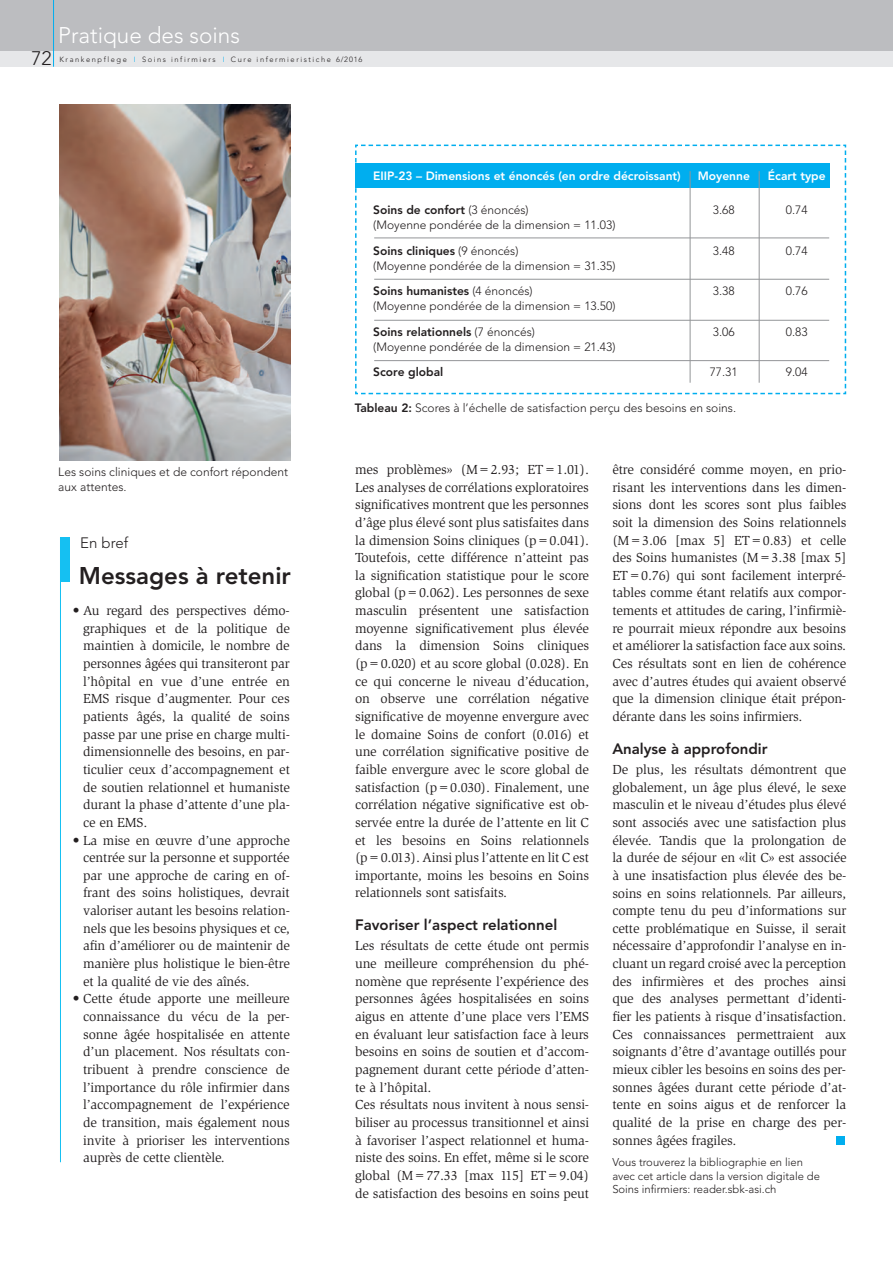
<style>
.page{position:relative;width:893px;height:1263px;background:#fff}
.page>*{position:absolute;margin:0;border:0;box-sizing:border-box;transform-origin:0 0}
.t1{font:800 24px "Avenir";color:#231f20}
.t2{font:300 22.5px "Avenir";color:#fff}
.t3{font:300 19.5px "Avenir";color:#231f20}
.t4{font:800 15px "Avenir";color:#231f20}
.t5{font:300 15px "Avenir";color:#231f20}
.t6{font:13.5px/17.7px "Slimbach";letter-spacing:-.01em;color:#231f20;text-align:justify}
.t7{font:300 12px/25.7px "Avenir";color:#231f20}
.t8{font:800 12px "Avenir";color:#fff}
.t9{font:800 12px "Avenir";color:#231f20}
.t10{font:300 11.25px/13.5px "Avenir";color:#231f20}
.t11{font:300 7.5px "Avenir";letter-spacing:.21em;color:#231f20}
.s1{color:#00aeef}
.s2{font-weight:300}
.s3{font-weight:800}
</style>
<div class="page">
<svg style="left:355px;top:144px;width:492px;height:251px"></svg>
<div style="left:0;top:51px;width:893px;height:16px;background:#e6e7e9"></div>
<div style="left:0;top:0;width:893px;height:51px;background:#bcbdc0"></div>
<hr style="left:53px;top:0;width:1px;height:67px;background:#00aeef">
<div style="left:836px;top:1136px;width:9px;height:8px;background:#00aeef"></div>
<div style="left:60px;top:537px;width:10px;height:44px;background:#15c0f2"></div>
<hr style="left:60px;top:537px;width:1px;height:625px;background:#15c0f2">
<img style="left:60px;top:104px;width:231px;height:356px">
<div style="left:355px;top:163px;width:475px;height:24px;background:#00aeef"></div>
<hr style="left:374px;top:238px;width:455px;height:1px;background:#939598">
<hr style="left:374px;top:279px;width:455px;height:1px;background:#939598">
<hr style="left:374px;top:320px;width:455px;height:1px;background:#939598">
<hr style="left:374px;top:360px;width:455px;height:1px;background:#939598">
<hr style="left:690px;top:171px;width:1px;height:212px;background:#939598">
<hr style="left:759px;top:171px;width:1px;height:212px;background:#939598">
<h2 class="t2" style="left:58px;top:26px;width:183px">Pratique des soins</h2>
<h3 class="t3" style="left:31px;top:51px;width:22px">72</h3>
<p class="t11" style="left:60px;top:56px;width:304px">Krankenpflege <span class="s1">I</span> Soins infirmiers <span class="s1">I</span> Cure infermieristiche 6/2016</p>
<p class="t8" style="left:373px;top:171px;width:309px">EIIP-23 – Dimensions et énoncés (en ordre décroissant)</p>
<p class="t8" style="left:698px;top:171px;width:54px">Moyenne</p>
<p class="t8" style="left:768px;top:171px;width:59px">Écart type</p>
<p class="t9" style="left:373px;top:205px;width:157px">Soins de confort <span class="s2">(3 énoncés)</span></p>
<p class="t7" style="left:713px;top:198px;width:23px">3.68</p>
<p class="t7" style="left:786px;top:198px;width:23px">0.74</p>
<p class="t7" style="left:373px;top:213px;width:244px">(Moyenne pondérée de la dimension = 11.03)<br><span class="s3">Soins cliniques</span> (9 énoncés)</p>
<p class="t7" style="left:713px;top:239px;width:23px">3.48</p>
<p class="t7" style="left:786px;top:239px;width:23px">0.74</p>
<p class="t7" style="left:373px;top:254px;width:244px">(Moyenne pondérée de la dimension = 31.35)<br><span class="s3">Soins humanistes</span> (4 énoncés)</p>
<p class="t7" style="left:373px;top:294px;width:244px">(Moyenne pondérée de la dimension = 13.50)<br><span class="s3">Soins relationnels</span> (7 énoncés)</p>
<p class="t7" style="left:713px;top:279px;width:23px">3.38</p>
<p class="t7" style="left:786px;top:279px;width:23px">0.76</p>
<p class="t7" style="left:713px;top:320px;width:23px">3.06</p>
<p class="t7" style="left:786px;top:320px;width:23px">0.83</p>
<p class="t7" style="left:373px;top:335px;width:244px">(Moyenne pondérée de la dimension = 21.43)</p>
<p class="t9" style="left:373px;top:367px;width:72px">Score global</p>
<p class="t7" style="left:710px;top:360px;width:30px">77.31</p>
<p class="t7" style="left:786px;top:360px;width:23px">9.04</p>
<p class="t7" style="left:58px;top:465px;width:231px;line-height:15px">Les soins cliniques et de confort répondent aux attentes.</p>
<p class="t5" style="left:80px;top:536px;width:50px">En bref</p>
<h1 class="t1" style="left:79px;top:566px;width:213px">Messages à retenir</h1>
<p class="t6" style="left:83px;top:603px;width:208px;text-indent:-10px">• Au regard des perspectives démo&shy;graphiques et de la politique de maintien à domicile, le nombre de personnes âgées qui transiteront par l’hôpital en vue d’une entrée en EMS risque d’augmenter. Pour ces patients âgés, la qualité de soins passe par une prise en charge multi&shy;dimensionnelle des besoins, en par&shy;ticulier ceux d’accompagnement et de soutien relationnel et humaniste durant la phase d’attente d’une pla&shy;ce en EMS.</p>
<p class="t6" style="left:83px;top:832px;width:208px;text-indent:-10px">• La mise en œuvre d’une approche centrée sur la personne et supportée par une approche de caring en of&shy;frant des soins holistiques, devrait valoriser autant les besoins relation&shy;nels que les besoins physiques et ce, afin d’améliorer ou de maintenir de manière plus holistique le bien-être et la qualité de vie des aînés.</p>
<p class="t6" style="left:83px;top:991px;width:208px;text-indent:-10px">• Cette étude apporte une meilleure connaissance du vécu de la per&shy;sonne âgée hospitalisée en attente d’un placement. Nos résultats con&shy;tribuent à prendre conscience de l’importance du rôle infirmier dans l’accompagnement de l’expérience de transition, mais également nous invite à prioriser les interventions auprès de cette clientèle.</p>
<p class="t7" style="left:355px;top:395px;width:383px"><span class="s3">Tableau 2:</span> Scores à l’échelle de satisfaction perçu des besoins en soins.</p>
<p class="t6" style="left:355px;top:462px;width:236px">mes problèmes» (M=2.93; ET=1.01).<br>Les analyses de corrélations exploratoires significatives montrent que les personnes d’âge plus élevé sont plus satisfaites dans la dimension Soins cliniques (p=0.041).<br>Toutefois, cette différence n’atteint pas la signification statistique pour le score global (p=0.062). Les personnes de sexe masculin présentent une satisfaction moyenne significativement plus élevée dans la dimension Soins cliniques (p=0.020) et au score global (0.028). En ce qui concerne le niveau d’éducation, on observe une corrélation négative significative de moyenne envergure avec le domaine Soins de confort (0.016) et une corrélation significative positive de faible envergure avec le score global de satisfaction (p=0.030). Finalement, une corrélation négative significative est ob&shy;servée entre la durée de l’attente en lit C et les besoins en Soins relationnels (p=0.013). Ainsi plus l’attente en lit C est importante, moins les besoins en Soins relationnels sont satisfaits.</p>
<p class="t4" style="left:355px;top:919px;width:204px">Favoriser l’aspect relationnel</p>
<p class="t6" style="left:355px;top:938px;width:236px;text-align:left">Les résultats de cette étude ont permis une meilleure compréhension du phé&shy;nomène que représente l’expérience des personnes âgées hospitalisées en soins aigus en attente d’une place vers l’EMS en évaluant leur satisfaction face à leurs besoins en soins de soutien et d’accom&shy;pagnement durant cette période d’atten&shy;te à l’hôpital.<br>Ces résultats nous invitent à nous sensi&shy;biliser au processus transitionnel et ainsi à favoriser l’aspect relationnel et huma&shy;niste des soins. En effet, même si le score global (M=77.33 [max 115] ET=9.04) de satisfaction des besoins en soins peut</p>
<p class="t6" style="left:612px;top:462px;width:236px">être considéré comme moyen, en prio&shy;risant les interventions dans les dimen&shy;sions dont les scores sont plus faibles soit la dimension des Soins relationnels (M=3.06 [max 5] ET=0.83) et celle des Soins humanistes (M=3.38 [max 5] ET=0.76) qui sont facilement interpré&shy;tables comme étant relatifs aux compor&shy;tements et attitudes de caring, l’infirmiè&shy;re pourrait mieux répondre aux besoins et améliorer la satisfaction face aux soins.<br>Ces résultats sont en lien de cohérence avec d’autres études qui avaient observé que la dimension clinique était prépon&shy;dérante dans les soins infirmiers.</p>
<p class="t4" style="left:612px;top:742px;width:157px">Analyse à approfondir</p>
<p class="t6" style="left:612px;top:762px;width:236px">De plus, les résultats démontrent que globalement, un âge plus élevé, le sexe masculin et le niveau d’études plus élevé sont associés avec une satisfaction plus élevée. Tandis que la prolongation de la durée de séjour en «lit C» est associée à une insatisfaction plus élevée des be&shy;soins en soins relationnels. Par ailleurs, compte tenu du peu d’informations sur cette problématique en Suisse, il serait nécessaire d’approfondir l’analyse en in&shy;cluant un regard croisé avec la perception des infirmières et des proches ainsi que des analyses permettant d’identi&shy;fier les patients à risque d’insatisfaction.<br>Ces connaissances permettraient aux soignants d’être d’avantage outillés pour mieux cibler les besoins en soins des per&shy;sonnes âgées durant cette période d’at&shy;tente en soins aigus et de renforcer la qualité de la prise en charge des per&shy;sonnes âgées fragiles.</p>
<p class="t10" style="left:612px;top:1156px;width:209px">Vous trouverez la bibliographie en lien avec cet article dans la version digitale de<br>Soins infirmiers: reader.sbk-asi.ch</p>
</div>
